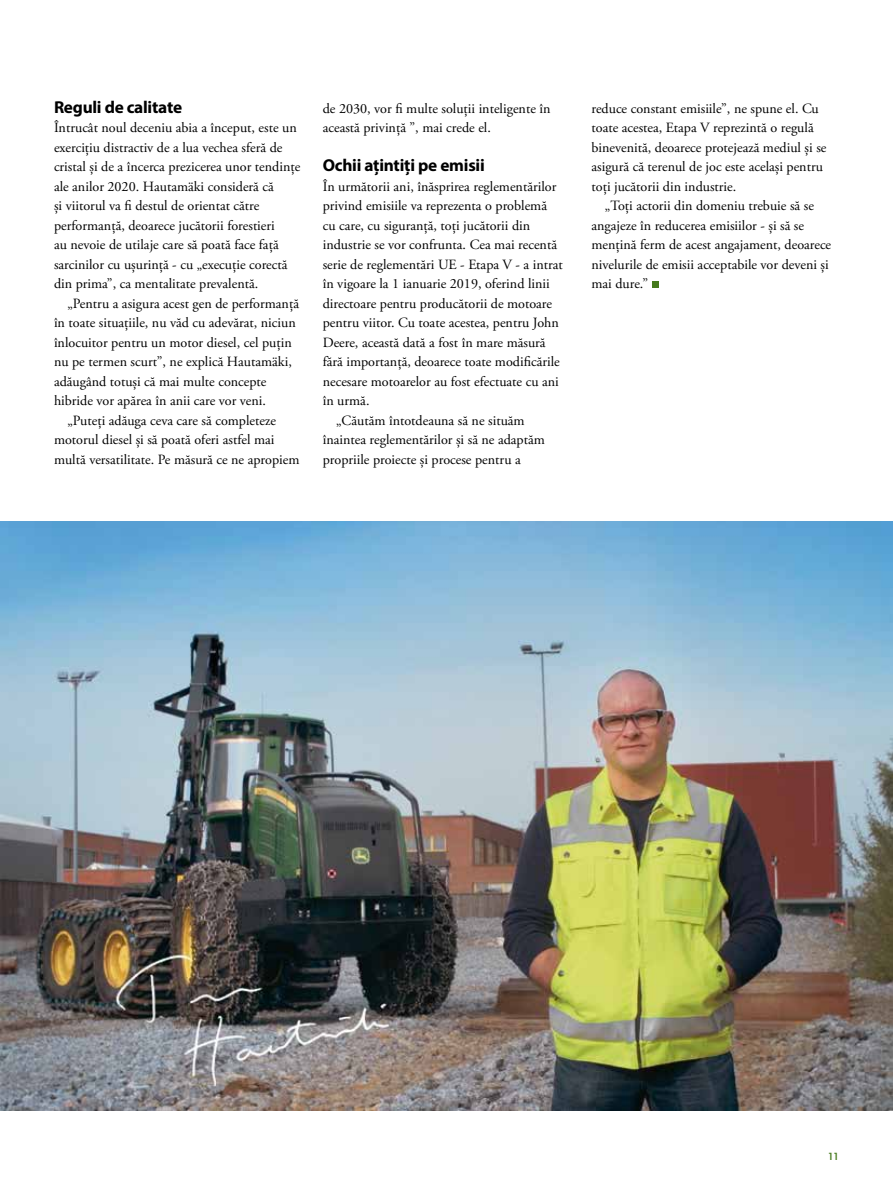
<style>
.page{position:relative;width:893px;height:1191px;background:#fff}
.page>*{position:absolute;margin:0;border:0;box-sizing:border-box;transform-origin:0 0}
.t1{font:700 17.25px "Myriad Pro";letter-spacing:-.015em;color:#000}
.t2{font:14.1px/19.5px "Adobe Garamond Pro";color:#000}
.t3{font:700 10.5px "JD Sans";color:#457a1c}
</style>
<div class="page">
<img style="left:0;top:521px;width:893px;height:589px">
<div style="left:652px;top:281px;width:6px;height:7px;background:#457a1c"></div>
<p class="t1" style="left:54px;top:95px;width:130px">Reguli de calitate</p>
<p class="t2" style="left:54px;top:118px;width:248px">Întrucât noul deceniu abia a început, este un exercițiu distractiv de a lua vechea sferă de cristal și de a încerca prezicerea unor tendințe ale anilor 2020. Hautamäki consideră că<br>și viitorul va fi destul de orientat către performanță, deoarece jucătorii forestieri<br>au nevoie de utilaje care să poată face față sarcinilor cu ușurință - cu „execuție corectă din prima”, ca mentalitate prevalentă.</p>
<p class="t2" style="left:67px;top:294px;width:233px">„Pentru a asigura acest gen de performanță</p>
<p class="t2" style="left:54px;top:313px;width:243px">în toate situațiile, nu văd cu adevărat, niciun</p>
<p class="t2" style="left:54px;top:333px;width:239px">înlocuitor pentru un motor diesel, cel puțin</p>
<p class="t2" style="left:54px;top:352px;width:239px">nu pe termen scurt”, ne explică Hautamäki,</p>
<p class="t2" style="left:54px;top:372px;width:214px">adăugând totuși că mai multe concepte</p>
<p class="t2" style="left:54px;top:391px;width:214px">hibride vor apărea în anii care vor veni.</p>
<p class="t2" style="left:67px;top:411px;width:210px">„Puteți adăuga ceva care să completeze</p>
<p class="t2" style="left:54px;top:430px;width:222px">motorul diesel și să poată oferi astfel mai</p>
<p class="t2" style="left:54px;top:450px;width:247px">multă versatilitate. Pe măsură ce ne apropiem</p>
<p class="t2" style="left:323px;top:99px;width:229px">de 2030, vor fi multe soluții inteligente în această privință ”, mai crede el.</p>
<p class="t1" style="left:323px;top:154px;width:164px">Ochii ațintiți pe emisii</p>
<p class="t2" style="left:323px;top:177px;width:235px">În următorii ani, înăsprirea reglementărilor</p>
<p class="t2" style="left:323px;top:196px;width:226px">privind emisiile va reprezenta o problemă</p>
<p class="t2" style="left:323px;top:216px;width:209px">cu care, cu siguranță, toți jucătorii din</p>
<p class="t2" style="left:323px;top:235px;width:236px">industrie se vor confrunta. Cea mai recentă</p>
<p class="t2" style="left:323px;top:255px;width:242px">serie de reglementări UE - Etapa V - a intrat</p>
<p class="t2" style="left:323px;top:274px;width:229px">în vigoare la 1 ianuarie 2019, oferind linii</p>
<p class="t2" style="left:323px;top:294px;width:231px">directoare pentru producătorii de motoare</p>
<p class="t2" style="left:323px;top:313px;width:238px">pentru viitor. Cu toate acestea, pentru John</p>
<p class="t2" style="left:323px;top:333px;width:224px">Deere, această dată a fost în mare măsură</p>
<p class="t2" style="left:323px;top:352px;width:239px">fără importanță, deoarece toate modificările</p>
<p class="t2" style="left:323px;top:372px;width:238px">necesare motoarelor au fost efectuate cu ani</p>
<p class="t2" style="left:323px;top:391px;width:48px">în urmă.</p>
<p class="t2" style="left:336px;top:411px;width:190px">„Căutăm întotdeauna să ne situăm</p>
<p class="t2" style="left:323px;top:430px;width:224px">înaintea reglementărilor și să ne adaptăm</p>
<p class="t2" style="left:323px;top:450px;width:200px">propriile proiecte și procese pentru a</p>
<p class="t2" style="left:591px;top:99px;width:236px">reduce constant emisiile”, ne spune el. Cu toate acestea, Etapa V reprezintă o regulă binevenită, deoarece protejează mediul și se asigură că terenul de joc este același pentru toți jucătorii din industrie.</p>
<p class="t2" style="left:591px;top:196px;width:241px;text-indent:13px">„Toți actorii din domeniu trebuie să se angajeze în reducerea emisiilor - și să se mențină ferm de acest angajament, deoarece nivelurile de emisii acceptabile vor deveni și mai dure.”</p>
<p class="t3" style="left:828px;top:1150px;width:12px">11</p>
</div>
